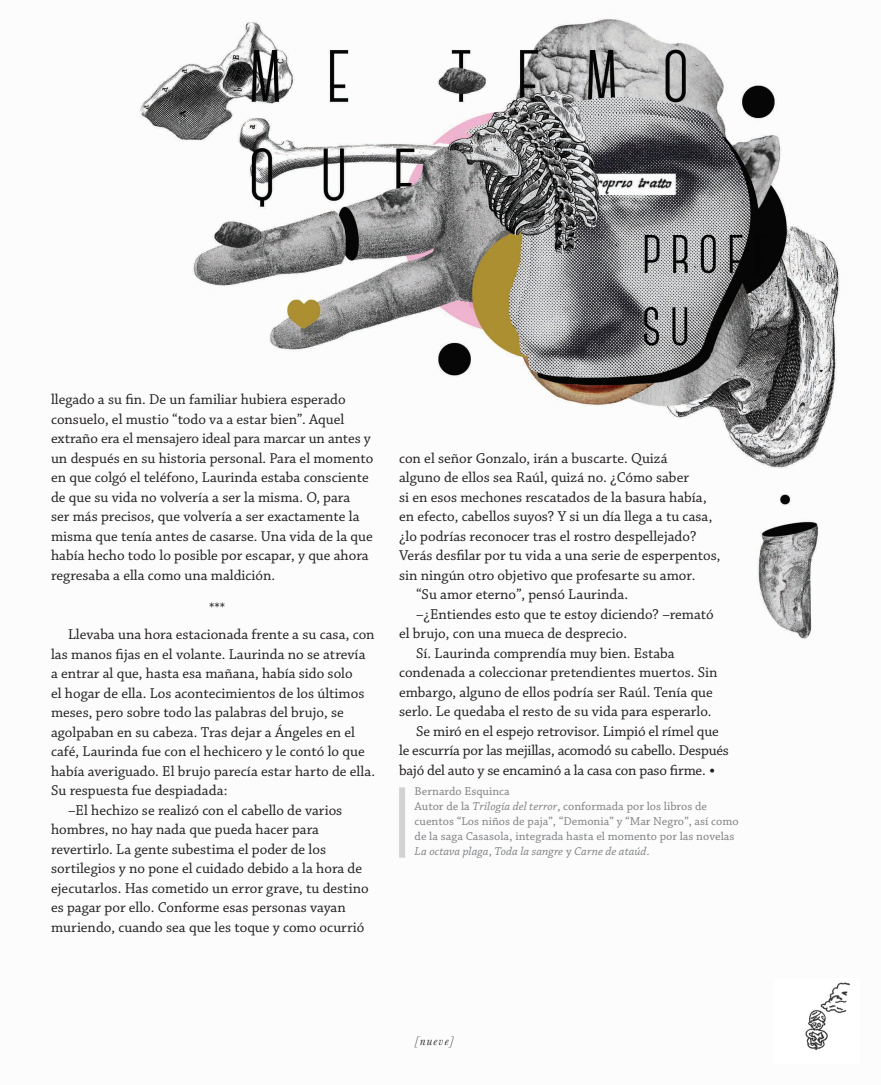
<style>
.page{position:relative;width:881px;height:1085px;background:#fff}
.page>*{position:absolute;margin:0;border:0;box-sizing:border-box;transform-origin:0 0}
.t1{font:36px "Chaparral Pro";color:#231f20}
.t2{font:15px/19.5px "Chaparral Pro";color:#231f20}
.t3{font:italic 12.75px "Baskerville";letter-spacing:.105em;color:#231f20}
.t4{font:12px/15px "Chaparral Pro Capt";color:#808285}
.t5{font:12px "Chaparral Pro It Capt";color:#808285}
.s1{font-family:"Chaparral Pro It Capt"}
.s2{font-family:"Chaparral Pro Capt"}
</style>
<div class="page">
<img style="left:140px;top:18px;width:700px;height:840px">
<img style="left:805px;top:982px;width:45px;height:69px">
<div style="left:399px;top:787px;width:6px;height:70px;background:#d1d2d4"></div>
<p class="t2" style="left:51px;top:390px;width:323px">llegado a su fin. De un familiar hubiera esperado consuelo, el mustio “todo va a estar bien”. Aquel extraño era el mensajero ideal para marcar un antes y un después en su historia personal. Para el momento en que colgó el teléfono, Laurinda estaba consciente de que su vida no volvería a ser la misma. O, para<br>ser más precisos, que volvería a ser exactamente la misma que tenía antes de casarse. Una vida de la que había hecho todo lo posible por escapar, y que ahora regresaba a ella como una maldición.</p>
<p class="t2" style="left:68px;top:595px;width:308px;line-height:26.2px;text-align:center">***<br>Llevaba una hora estacionada frente a su casa, con</p>
<p class="t2" style="left:51px;top:644px;width:316px">las manos fijas en el volante. Laurinda no se atrevía</p>
<p class="t2" style="left:51px;top:664px;width:303px">a entrar al que, hasta esa mañana, había sido solo</p>
<p class="t2" style="left:51px;top:683px;width:315px">el hogar de ella. Los acontecimientos de los últimos</p>
<p class="t2" style="left:51px;top:703px;width:294px">meses, pero sobre todo las palabras del brujo, se</p>
<p class="t2" style="left:51px;top:722px;width:305px">agolpaban en su cabeza. Tras dejar a Ángeles en el</p>
<p class="t2" style="left:51px;top:742px;width:315px">café, Laurinda fue con el hechicero y le contó lo que</p>
<p class="t2" style="left:51px;top:761px;width:325px">había averiguado. El brujo parecía estar harto de ella.</p>
<p class="t2" style="left:51px;top:781px;width:178px">Su respuesta fue despiadada:</p>
<p class="t2" style="left:68px;top:800px;width:275px">–El hechizo se realizó con el cabello de varios</p>
<p class="t2" style="left:51px;top:820px;width:269px">hombres, no hay nada que pueda hacer para</p>
<p class="t2" style="left:51px;top:839px;width:276px">revertirlo. La gente subestima el poder de los</p>
<p class="t2" style="left:51px;top:859px;width:312px">sortilegios y no pone el cuidado debido a la hora de</p>
<p class="t2" style="left:51px;top:878px;width:319px">ejecutarlos. Has cometido un error grave, tu destino</p>
<p class="t2" style="left:51px;top:898px;width:296px">es pagar por ello. Conforme esas personas vayan</p>
<p class="t2" style="left:51px;top:917px;width:315px">muriendo, cuando sea que les toque y como ocurrió</p>
<p class="t2" style="left:399px;top:448px;width:270px">con el señor Gonzalo, irán a buscarte. Quizá</p>
<p class="t2" style="left:399px;top:468px;width:291px">alguno de ellos sea Raúl, quizá no. ¿Cómo saber</p>
<p class="t2" style="left:399px;top:487px;width:309px">si en esos mechones rescatados de la basura había,</p>
<p class="t2" style="left:399px;top:507px;width:314px">en efecto, cabellos suyos? Y si un día llega a tu casa,</p>
<p class="t2" style="left:399px;top:526px;width:299px">¿lo podrías reconocer tras el rostro despellejado?</p>
<p class="t2" style="left:399px;top:546px;width:323px">Verás desfilar por tu vida a una serie de esperpentos,</p>
<p class="t2" style="left:399px;top:565px;width:297px">sin ningún otro objetivo que profesarte su amor.</p>
<p class="t2" style="left:416px;top:585px;width:213px">“Su amor eterno”, pensó Laurinda.</p>
<p class="t2" style="left:416px;top:604px;width:299px">–¿Entiendes esto que te estoy diciendo? –remató</p>
<p class="t2" style="left:399px;top:624px;width:229px">el brujo, con una mueca de desprecio.</p>
<p class="t2" style="left:416px;top:643px;width:260px">Sí. Laurinda comprendía muy bien. Estaba</p>
<p class="t2" style="left:399px;top:663px;width:320px">condenada a coleccionar pretendientes muertos. Sin</p>
<p class="t2" style="left:399px;top:682px;width:315px">embargo, alguno de ellos podría ser Raúl. Tenía que</p>
<p class="t2" style="left:399px;top:702px;width:314px">serlo. Le quedaba el resto de su vida para esperarlo.</p>
<p class="t2" style="left:416px;top:721px;width:304px">Se miró en el espejo retrovisor. Limpió el rímel que</p>
<p class="t2" style="left:399px;top:741px;width:331px">le escurría por las mejillas, acomodó su cabello. Después</p>
<p class="t2" style="left:399px;top:760px;width:308px">bajó del auto y se encaminó a la casa con paso firme.</p>
<p class="t4" style="left:414px;top:784px;width:325px">Bernardo Esquinca<br>Autor de la <span class="s1">Trilogía del terror</span>, conformada por los libros de cuentos “Los niños de paja”, “Demonia” y “Mar Negro”, así como de la saga Casasola, integrada hasta el momento por las novelas</p>
<p class="t5" style="left:414px;top:844px;width:236px">La octava plaga<span class="s2">,</span> Toda la sangre <span class="s2">y</span> Carne de ataúd<span class="s2">.</span></p>
<h1 class="t1" style="left:707px;top:748px;width:10px">·</h1>
<p class="t3" style="left:414px;top:1031px;width:41px">[nueve]</p>
</div>
